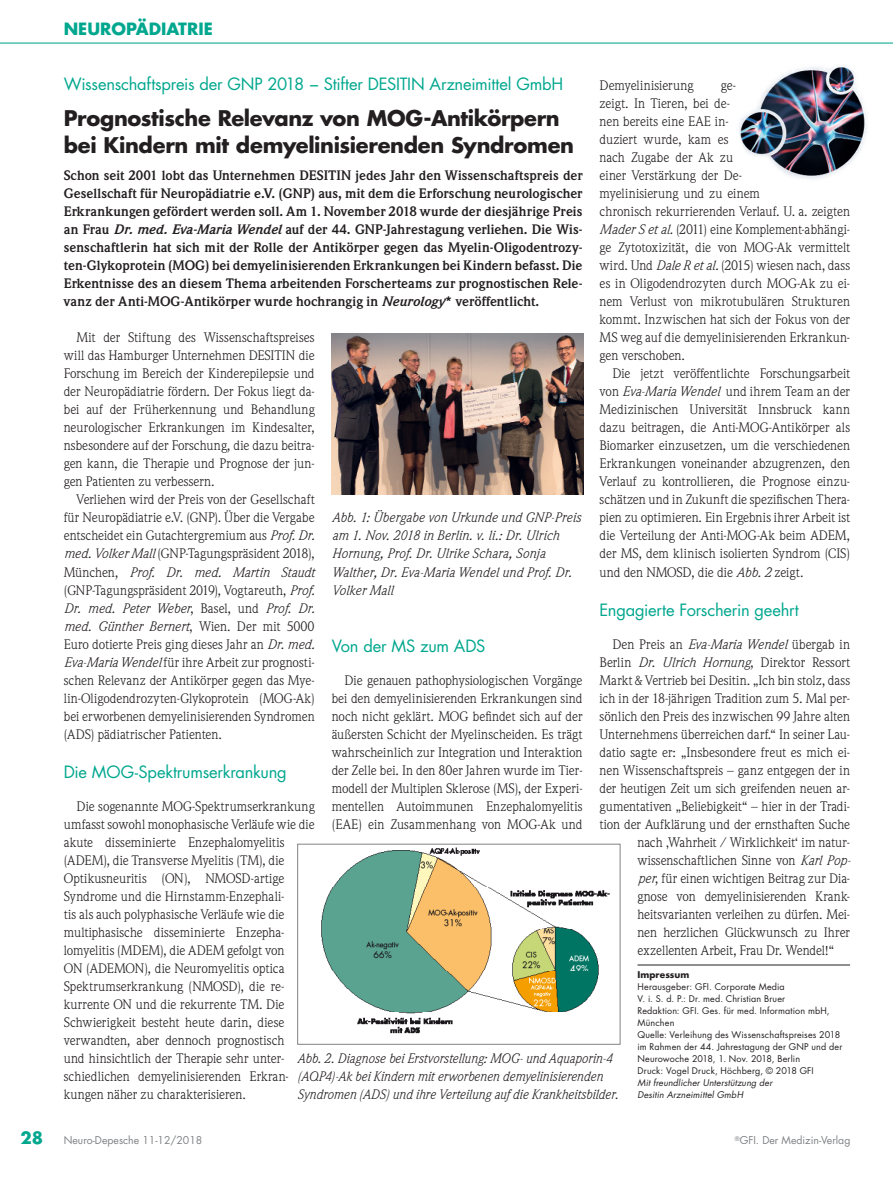
<style>
.page{position:relative;width:893px;height:1191px;background:#fff}
.page>*{position:absolute;margin:0;border:0;box-sizing:border-box;transform-origin:0 0}
._01-Head-bold{font:700 21px/27px "Futura Std";letter-spacing:-.015em;color:#231f20}
._04-Zwiti-ND{font:16.5px "Futura Std";letter-spacing:-.01em;color:#00a78e}
._00-Head-klein{font:16.5px "Futura Std";letter-spacing:-.015em;color:#00a78e}
.t1{font:700 16.5px "Futura Std";color:#00a78e}
._03-Fliesstext{font:13.5px/18px "Weidemann Std";letter-spacing:-.005em;color:#231f20;text-align:justify}
._02-Vorspann{font:700 13.5px/18px "Weidemann Std";letter-spacing:.005em;color:#231f20;text-align:justify}
._16-Inhalt-BU{font:italic 13.5px/18px "Weidemann Std";letter-spacing:.005em;color:#231f20;scale:.95 1}
._16-Inhalt-BU-2{font:italic 13.5px/18px "Weidemann Std";letter-spacing:.005em;color:#231f20}
.t2{font:10.5px "Futura Std";color:#808285}
._05-Quelle{font:9px/12px "Futura Std";letter-spacing:.02em;color:#231f20}
._05-Quelle-2{font:italic 9px/12px "Futura Std";letter-spacing:.015em;color:#231f20}
._03-Fliesstext-2{font:700 9px "Futura Std";letter-spacing:.005em;color:#231f20}
.s1{font-style:italic}
.s2{font-weight:700;font-size:16.5px;color:#00a78e}
</style>
<div class="page">
<hr style="left:0;top:43px;width:893px;height:1px;background:#00a78e">
<hr style="left:637px;top:964px;width:213px;height:1px;background:#231f20">
<img style="left:739px;top:66px;width:128px;height:114px">
<img style="left:332px;top:333px;width:252px;height:162px">
<img style="left:321px;top:847px;width:289px;height:187px">
<div style="left:297px;top:843px;width:323px;height:201px;border:1px solid #808285"></div>
<p class="t1" style="left:64px;top:18px;width:150px">NEUROPÄDIATRIE</p>
<p class="_00-Head-klein" style="left:64px;top:74px;width:501px">Wissenschaftspreis der GNP 2018 − Stifter DESITIN Arzneimittel GmbH</p>
<p class="_01-Head-bold" style="left:64px;top:105px;width:512px">Prognostische Relevanz von MOG-Antikörpern bei Kindern mit demyelinisierenden Syndromen</p>
<p class="_02-Vorspann" style="left:64px;top:167px;width:520px">Schon seit 2001 lobt das Unternehmen DESITIN jedes Jahr den Wissenschaftspreis der Gesellschaft für Neuropädiatrie e.V. (GNP) aus, mit dem die Erforschung neurologischer Erkrankungen gefördert werden soll. Am 1. November 2018 wurde der diesjährige Preis an Frau <span class="s1">Dr. med. Eva-Maria Wendel</span> auf der 44. GNP-Jahrestagung verliehen. Die Wis&shy;senschaftlerin hat sich mit der Rolle der Antikörper gegen das Myelin-Oligodentrozy&shy;ten-Glykoprotein (MOG) bei demyelinisierenden Erkrankungen bei Kindern befasst. Die Erkentnisse des an diesem Thema arbeitenden Forscherteams zur prognostischen Rele&shy;vanz der Anti-MOG-Antikörper wurde hochrangig in <span class="s1">Neurology</span>* veröffentlicht.</p>
<p class="_03-Fliesstext" style="left:64px;top:329px;width:252px;text-indent:13px">Mit der Stiftung des Wissenschaftspreises will das Hamburger Unternehmen DESITIN die Forschung im Bereich der Kinderepilepsie und der Neuropädiatrie fördern. Der Fokus liegt da&shy;bei auf der Früherkennung und Behandlung neurologischer Erkrankungen im Kindesalter, nsbesondere auf der Forschung, die dazu beitra&shy;gen kann, die Therapie und Prognose der jun&shy;gen Patienten zu verbessern.</p>
<p class="_03-Fliesstext" style="left:64px;top:491px;width:252px;text-indent:13px">Verliehen wird der Preis von der Gesellschaft für Neuropädiatrie e.V. (GNP). Über die Vergabe entscheidet ein Gutachtergremium aus <span class="s1">Prof. Dr. med. Volker Mall</span> (GNP-Tagungspräsident 2018), München, <span class="s1">Prof. Dr. med. Martin Staudt </span>(GNP-Tagungspräsident 2019), Vogtareuth, <span class="s1">Prof.<br>Dr. med. Peter Weber</span>, Basel, und <span class="s1">Prof. Dr. med. Günther Bernert</span>, Wien. Der mit 5000<br>Euro dotierte Preis ging dieses Jahr an <span class="s1">Dr. med.<br>Eva-Maria Wendel</span> für ihre Arbeit zur prognosti&shy;schen Relevanz der Antikörper gegen das Mye&shy;lin-Oligodendrozyten-Glykoprotein (MOG-Ak) bei erworbenen demyelinisierenden Syndromen (ADS) pädiatrischer Patienten.</p>
<p class="_04-Zwiti-ND" style="left:64px;top:761px;width:224px">Die MOG-Spektrumserkrankung</p>
<p class="_03-Fliesstext" style="left:64px;top:797px;width:252px;text-align:left;text-indent:13px">Die sogenannte MOG-Spektrumserkrankung umfasst sowohl monophasische Verläufe wie die akute disseminierte Enzephalomyelitis (ADEM), die Transverse Myelitis (TM), die Optikusneuritis (ON), NMOSD-artige Syndrome und die Hirnstamm-Enzephali-<br>tis als auch polyphasische Verläufe wie die multiphasische disseminierte Enzepha&shy;lomyelitis (MDEM), die ADEM gefolgt von<br>ON (ADEMON), die Neuromyelitis optica Spektrumserkrankung (NMOSD), die re&shy;kurrente ON und die rekurrente TM. Die Schwierigkeit besteht heute darin, diese verwandten, aber dennoch prognostisch<br>und hinsichtlich der Therapie sehr unter&shy;schiedlichen demyelinisierenden Erkran&shy;kungen näher zu charakterisieren.</p>
<p class="_03-Fliesstext" style="left:600px;top:77px;width:95px">Demyelinisierung</p>
<p class="_03-Fliesstext" style="left:600px;top:77px;width:252px;text-align:left;text-indent:121px">ge-<br>zeigt. In Tieren, bei de-<br>nen bereits eine EAE in-<br>duziert wurde, kam es<br>nach Zugabe der Ak zu<br>einer Verstärkung der De-<br>myelinisierung und zu einem<br>chronisch rekurrierenden Verlauf. U. a. zeigten<br><span class="s1">Mader S et al.</span> (2011) eine Komplement-abhängi&shy;ge Zytotoxizität, die von MOG-Ak vermittelt wird. Und <span class="s1">Dale R et al.</span> (2015) wiesen nach, dass es in Oligodendrozyten durch MOG-Ak zu ei&shy;nem Verlust von mikrotubulären Strukturen kommt. Inzwischen hat sich der Fokus von der<br>MS weg auf die demyelinisierenden Erkrankun&shy;gen verschoben.</p>
<p class="_03-Fliesstext" style="left:600px;top:365px;width:252px;text-indent:13px">Die jetzt veröffentlichte Forschungsarbeit von <span class="s1">Eva-Maria Wendel</span> und ihrem Team an der Medizinischen Universität Innsbruck kann dazu beitragen, die Anti-MOG-Antikörper als Biomarker einzusetzen, um die verschiedenen Erkrankungen voneinander abzugrenzen, den Verlauf zu kontrollieren, die Prognose einzu&shy;schätzen und in Zukunft die spezifischen Thera&shy;pien zu optimieren. Ein Ergebnis ihrer Arbeit ist die Verteilung der Anti-MOG-Ak beim ADEM, der MS, dem klinisch isolierten Syndrom (CIS) und den NMOSD, die die <span class="s1">Abb. 2</span> zeigt.</p>
<p class="_04-Zwiti-ND" style="left:600px;top:599px;width:201px">Engagierte Forscherin geehrt</p>
<p class="_03-Fliesstext" style="left:612px;top:635px;width:239px">Den Preis an <span class="s1">Eva-Maria Wendel</span> übergab in</p>
<p class="_03-Fliesstext" style="left:600px;top:653px;width:252px">Berlin <span class="s1">Dr. Ulrich Hornung</span>, Direktor Ressort</p>
<p class="_03-Fliesstext" style="left:600px;top:671px;width:252px">Markt &amp; Vertrieb bei Desitin. „Ich bin stolz, dass</p>
<p class="_03-Fliesstext" style="left:600px;top:689px;width:252px">ich in der 18-jährigen Tradition zum 5. Mal per-</p>
<p class="_03-Fliesstext" style="left:600px;top:707px;width:252px">sönlich den Preis des inzwischen 99 Jahre alten</p>
<p class="_03-Fliesstext" style="left:600px;top:725px;width:252px">Unternehmens überreichen darf.“ In seiner Lau-</p>
<p class="_03-Fliesstext" style="left:600px;top:743px;width:252px">datio sagte er: „Insbesondere freut es mich ei-</p>
<p class="_03-Fliesstext" style="left:600px;top:761px;width:252px">nen Wissenschaftspreis – ganz entgegen der in</p>
<p class="_03-Fliesstext" style="left:600px;top:779px;width:252px">der heutigen Zeit um sich greifenden neuen ar-</p>
<p class="_03-Fliesstext" style="left:600px;top:797px;width:252px">gumentativen „Beliebigkeit“ – hier in der Tradi-</p>
<p class="_03-Fliesstext" style="left:600px;top:815px;width:252px">tion der Aufklärung und der ernsthaften Suche</p>
<p class="_03-Fliesstext" style="left:637px;top:833px;width:214px">nach ‚Wahrheit / Wirklichkeit‘ im natur-</p>
<p class="_03-Fliesstext" style="left:637px;top:851px;width:215px">wissenschaftlichen Sinne von <span class="s1">Karl Pop-</span></p>
<p class="_03-Fliesstext" style="left:637px;top:869px;width:214px"><span class="s1">per</span>, für einen wichtigen Beitrag zur Dia-</p>
<p class="_03-Fliesstext" style="left:637px;top:887px;width:214px">gnose von demyelinisierenden Krank-</p>
<p class="_03-Fliesstext" style="left:637px;top:905px;width:214px">heitsvarianten verleihen zu dürfen. Mei-</p>
<p class="_03-Fliesstext" style="left:637px;top:923px;width:214px">nen herzlichen Glückwunsch zu Ihrer</p>
<p class="_03-Fliesstext" style="left:637px;top:941px;width:198px">exzellenten Arbeit, Frau Dr. Wendel!“</p>
<p class="_03-Fliesstext-2" style="left:637px;top:968px;width:53px">Impressum</p>
<p class="_05-Quelle" style="left:637px;top:981px;width:149px">Herausgeber: GFI. Corporate Media</p>
<p class="_05-Quelle" style="left:637px;top:993px;width:149px">V. i. S. d. P.: Dr. med. Christian Bruer</p>
<p class="_05-Quelle" style="left:637px;top:1005px;width:194px">Redaktion: GFI. Ges. für med. Information mbH,<br>München</p>
<p class="_05-Quelle" style="left:637px;top:1029px;width:206px">Quelle: Verleihung des Wissenschaftspreises 2018 im Rahmen der 44. Jahrestagung der GNP und der<br>Neurowoche 2018, 1. Nov. 2018, Berlin</p>
<p class="_05-Quelle" style="left:637px;top:1065px;width:178px">Druck: Vogel Druck, Höchberg, © 2018 GFI</p>
<p class="_05-Quelle-2" style="left:637px;top:1077px;width:136px">Mit freundlicher Unterstützung der<br>Desitin Arzneimittel GmbH</p>
<p class="_16-Inhalt-BU-2" style="left:332px;top:508px;width:250px">Abb. 1: Übergabe von Urkunde und GNP-Preis am 1. Nov. 2018 in Berlin. v. li.: Dr. Ulrich Hornung, Prof. Dr. Ulrike Schara, Sonja Walther, Dr. Eva-Maria Wendel und Prof. Dr.<br>Volker Mall</p>
<p class="_04-Zwiti-ND" style="left:332px;top:635px;width:155px">Von der MS zum ADS</p>
<p class="_03-Fliesstext" style="left:332px;top:671px;width:252px;text-indent:13px">Die genauen pathophysiologischen Vorgänge bei den demyelinisierenden Erkrankungen sind noch nicht geklärt. MOG befindet sich auf der äußersten Schicht der Myelinscheiden. Es trägt wahrscheinlich zur Integration und Interaktion der Zelle bei. In den 80er Jahren wurde im Tier&shy;modell der Multiplen Sklerose (MS), der Experi&shy;mentellen Autoimmunen Enzephalomyelitis (EAE) ein Zusammenhang von MOG-Ak und</p>
<p class="_16-Inhalt-BU" style="left:297px;top:1048px;width:339px">Abb. 2. Diagnose bei Erstvorstellung: MOG- und Aquaporin-4 (AQP4)-Ak bei Kindern mit erworbenen demyelinisierenden<br>Syndromen (ADS) und ihre Verteilung auf die Krankheitsbilder.</p>
<p class="t2" style="left:21px;top:1133px;width:183px"><span class="s2">28</span> Neuro-Depesche 11-12/2018</p>
<p class="t2" style="left:735px;top:1133px;width:117px"><sup>®</sup>GFI. Der Medizin-Verlag</p>
</div>
